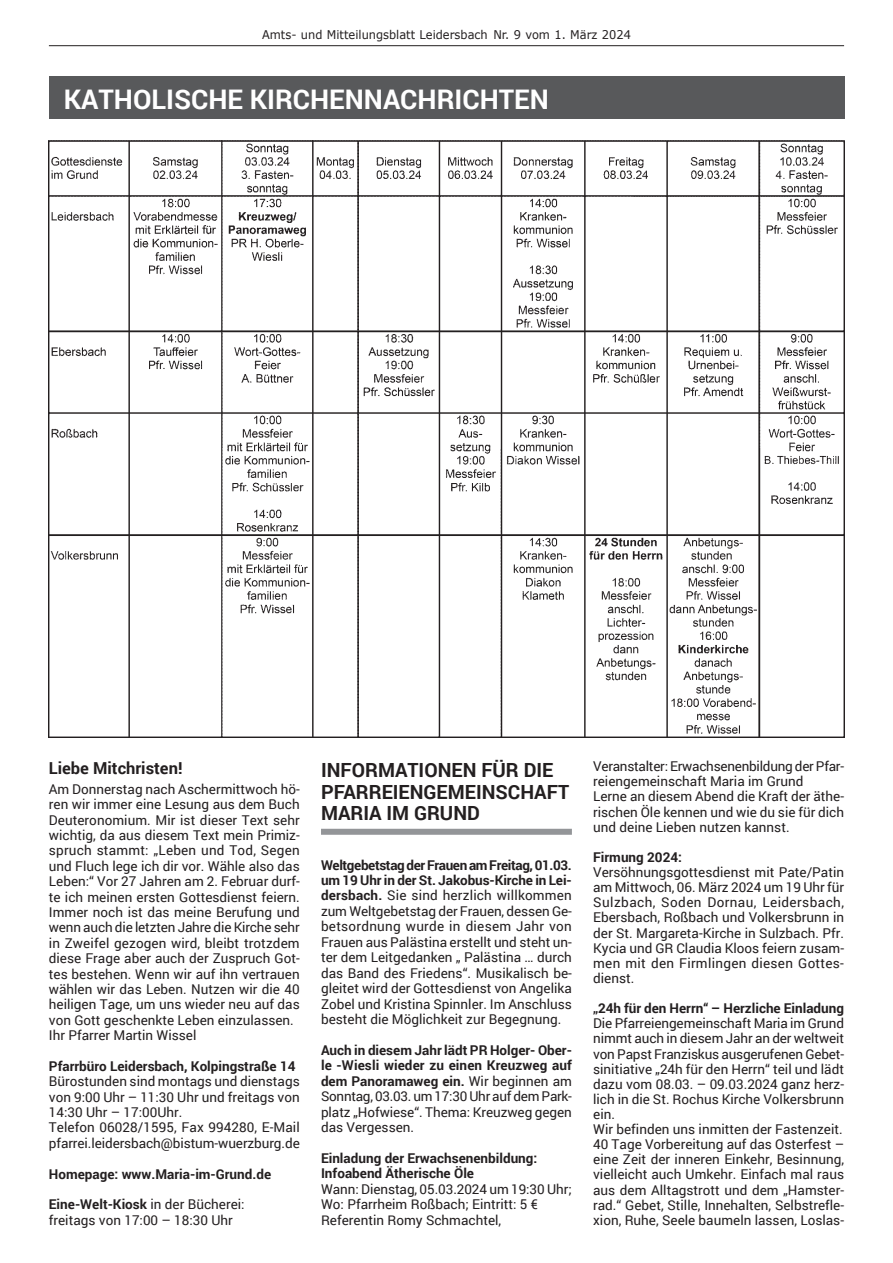
<style>
.page{position:relative;width:893px;height:1263px;background:#fff}
.page>*{position:absolute;margin:0;border:0;box-sizing:border-box;transform-origin:0 0}
.t1{font:700 27px "Roboto";color:#fff}
.t2{font:700 19.5px "Roboto";color:#231f20}
.t3{font:700 16.5px "Roboto";color:#231f20}
.t4{font:13.5px/15.5px "Roboto";color:#231f20}
.t5{font:700 13.5px/15.5px "Roboto";color:#231f20}
.t6{font:12px "Verdana";color:#231f20;scale:.95 1}
.s1{font-weight:700}
</style>
<div class="page">
<hr style="left:49px;top:45px;width:795px;height:1px;background:#231f20">
<div style="left:49px;top:77px;width:795px;height:42px;background:#58595b"></div>
<img style="left:49px;top:140px;width:795px;height:597px">
<div style="left:321px;top:829px;width:251px;height:6px;background:#939598"></div>
<p class="t6" style="left:262px;top:27px;width:390px">Amts- und Mitteilungsblatt Leidersbach Nr. 9 vom 1. März 2024</p>
<h1 class="t1" style="left:64px;top:80px;width:18px">Kat</h1>
<h1 class="t1" style="left:114px;top:80px;width:35px">holis</h1>
<h1 class="t1" style="left:191px;top:80px;width:157px">che Kirchenna</h1>
<h1 class="t1" style="left:400px;top:80px;width:116px">chrichten</h1>
<p class="t3" style="left:49px;top:757px;width:135px">Liebe Mitchristen!</p>
<p class="t4" style="left:49px;top:781px;width:252px">Am Donnerstag nach Aschermittwoch hö&shy;ren wir immer eine Lesung aus dem Buch Deuteronomium. Mir ist dieser Text sehr wichtig, da aus diesem Text mein Primiz&shy;spruch stammt: „Leben und Tod, Segen und Fluch lege ich dir vor. Wähle also das Leben:“ Vor 27 Jahren am 2. Februar durf&shy;te ich meinen ersten Gottesdienst feiern.<br>Immer noch ist das meine Berufung und wenn auch die letzten Jahre die Kirche sehr in Zweifel gezogen wird, bleibt trotzdem diese Frage aber auch der Zuspruch Got&shy;tes bestehen. Wenn wir auf ihn vertrauen wählen wir das Leben. Nutzen wir die 40 heiligen Tage, um uns wieder neu auf das von Gott geschenkte Leben einzulassen.<br>Ihr Pfarrer Martin Wissel</p>
<p class="t5" style="left:49px;top:1058px;width:248px">Pfarrbüro Leidersbach, Kolpingstraße 14</p>
<p class="t4" style="left:49px;top:1073px;width:252px">Bürostunden sind montags und dienstags von 9:00 Uhr – 11:30 Uhr und freitags von 14:30 Uhr – 17:00Uhr.<br>Telefon 06028/1595, Fax 994280, E-Mail pfarrei.leidersbach@bistum-wuerzburg.de</p>
<p class="t5" style="left:49px;top:1165px;width:224px">Homepage: www.Maria-im-Grund.de</p>
<p class="t4" style="left:49px;top:1196px;width:197px"><span class="s1">Eine-Welt-Kiosk</span> in der Bücherei: freitags von 17:00 – 18:30 Uhr</p>
<h2 class="t2" style="left:321px;top:757px;width:19px">Info</h2>
<h2 class="t2" style="left:365px;top:757px;width:26px">rmationen</h2>
<h2 class="t2" style="left:481px;top:757px;width:53px">fü r die</h2>
<h2 class="t2" style="left:321px;top:778px;width:73px">Pfarreiengemeins</h2>
<h2 class="t2" style="left:508px;top:778px;width:39px">chaft</h2>
<h2 class="t2" style="left:321px;top:799px;width:133px">Maria im Grund</h2>
<p class="t4" style="left:321px;top:856px;width:252px;text-align:justify"><span class="s1">Weltgebetstag der Frauen am Freitag, 01.03. um 19 Uhr in der St. Jakobus-Kirche in Lei&shy;dersbach.</span> Sie sind herzlich willkommen zum Weltgebetstag der Frauen, dessen Ge&shy;betsordnung wurde in diesem Jahr von Frauen aus Palästina erstellt und steht un&shy;ter dem Leitgedanken „ Palästina … durch das Band des Friedens“. Musikalisch be&shy;gleitet wird der Gottesdienst von Angelika Zobel und Kristina Spinnler. Im Anschluss besteht die Möglichkeit zur Begegnung.</p>
<p class="t4" style="left:321px;top:1042px;width:252px;text-align:justify"><span class="s1">Auch in diesem Jahr lädt PR Holger- Ober&shy;le -Wiesli wieder zu einen Kreuzweg auf dem Panoramaweg ein.</span> Wir beginnen am Sonntag, 03.03. um 17:30 Uhr auf dem Park&shy;platz „Hofwiese“. Thema: Kreuzweg gegen das Vergessen.</p>
<p class="t5" style="left:321px;top:1150px;width:218px">Einladung der Erwachsenenbildung:<br>Infoabend Ätherische Öle</p>
<p class="t4" style="left:321px;top:1181px;width:252px">Wann: Dienstag, 05.03.2024 um 19:30 Uhr;<br>Wo: Pfarrheim Roßbach; Eintritt: 5 €<br>Referentin Romy Schmachtel,</p>
<p class="t4" style="left:593px;top:758px;width:252px">Veranstalter: Erwachsenenbildung der Pfar&shy;reiengemeinschaft Maria im Grund<br>Lerne an diesem Abend die Kraft der äthe&shy;rischen Öle kennen und wie du sie für dich und deine Lieben nutzen kannst.</p>
<p class="t5" style="left:593px;top:849px;width:90px">Firmung 2024:</p>
<p class="t4" style="left:593px;top:864px;width:252px;text-align:justify">Versöhnungsgottesdienst mit Pate/Patin am Mittwoch, 06. März 2024 um 19 Uhr für Sulzbach, Soden Dornau, Leidersbach, Ebersbach, Roßbach und Volkersbrunn in der St. Margareta-Kirche in Sulzbach. Pfr.<br>Kycia und GR Claudia Kloos feiern zusam&shy;men mit den Firmlingen diesen Gottes&shy;dienst.</p>
<p class="t5" style="left:593px;top:1000px;width:252px">„24h für den Herrn“ – Herzliche Einladung</p>
<p class="t4" style="left:593px;top:1015px;width:252px">Die Pfarreiengemeinschaft Maria im Grund nimmt auch in diesem Jahr an der weltweit von Papst Franziskus ausgerufenen Gebet&shy;sinitiative „24h für den Herrn“ teil und lädt dazu vom 08.03. – 09.03.2024 ganz herz&shy;lich in die St. Rochus Kirche Volkersbrunn ein.<br>Wir befinden uns inmitten der Fastenzeit.<br>40 Tage Vorbereitung auf das Osterfest – eine Zeit der inneren Einkehr, Besinnung, vielleicht auch Umkehr. Einfach mal raus aus dem Alltagstrott und dem „Hamster&shy;rad.“ Gebet, Stille, Innehalten, Selbstrefle&shy;xion, Ruhe, Seele baumeln lassen, Loslas-</p>
</div>
